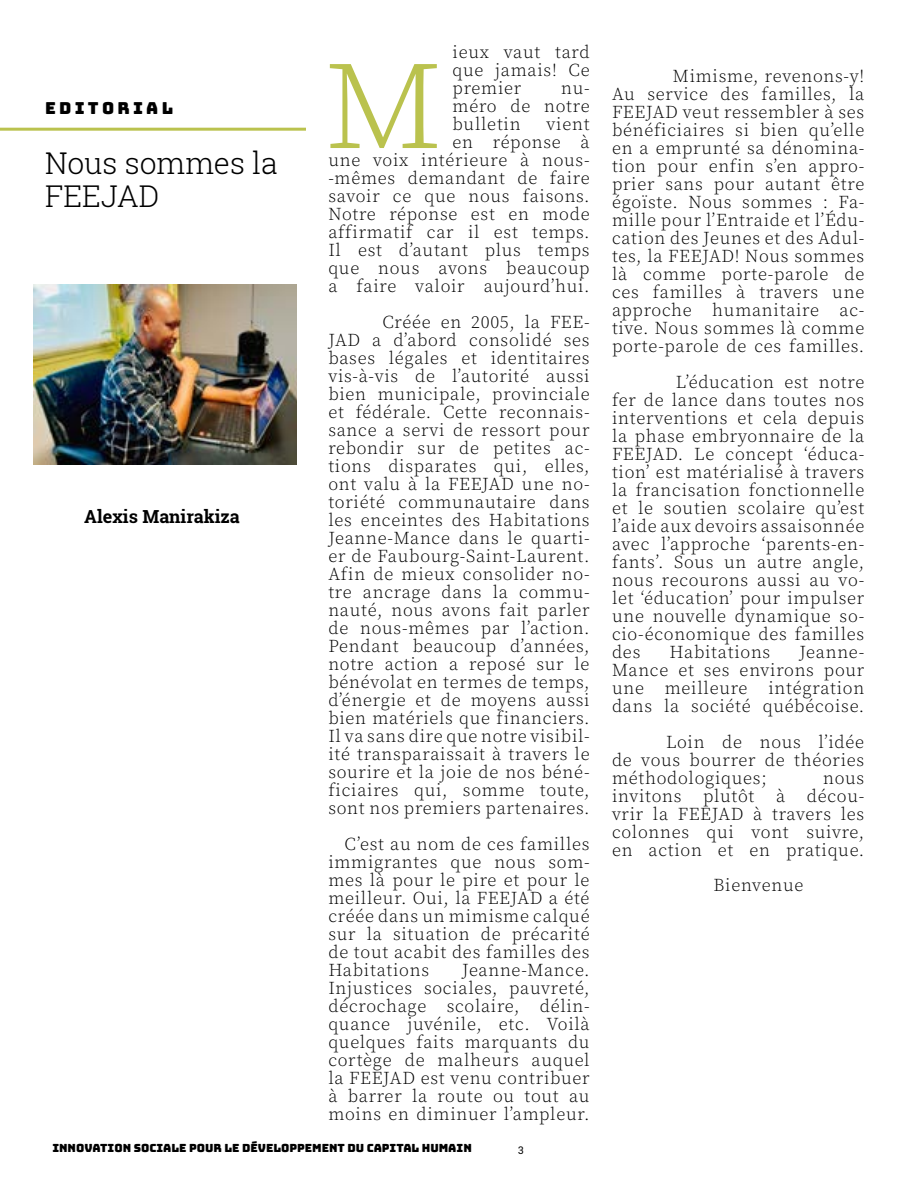
<style>
.page{position:relative;width:918px;height:1188px;background:#fff}
.page>*{position:absolute;margin:0;border:0;box-sizing:border-box;transform-origin:0 0}
.t1{font:300 151.5px "Source Serif Pro";color:#bac24e}
.t2{font:300 30px/33px "Roboto Slab";color:#000}
.t3{font:300 18px/18px "Source Serif Pro";letter-spacing:.04em;color:#000;text-align:justify}
.t4{font:700 18px "Roboto Slab";color:#000}
.t5{font:16.5px "Bungee";letter-spacing:.2em;color:#000}
.t6{font:11.25px "Bungee";color:#000}
.t7{font:10.5px "Roboto Slab";color:#000}
</style>
<div class="page">
<hr style="left:0;top:128px;width:306px;height:3px;background:#bac24e">
<img style="left:34px;top:284px;width:263px;height:180px">
<p class="t5" style="left:45px;top:99px;width:130px">EDITORIAL</p>
<h2 class="t2" style="left:45px;top:145px;width:234px">Nous sommes la<br>FEEJAD</h2>
<p class="t4" style="left:84px;top:504px;width:157px">Alexis Manirakiza</p>
<p class="t3" style="left:453px;top:43px;width:139px">ieux vaut tard que jamais! Ce premier</p>
<h1 class="t1" style="left:323px;top:0;width:125px">M</h1>
<p class="t3" style="left:453px;top:79px;width:139px;text-indent:109px">nu&shy;méro de notre bulletin</p>
<p class="t3" style="left:328px;top:115px;width:263px;text-align:right">vient<br>en réponse à<br>une voix intérieure à nous--mêmes demandant de faire savoir ce que nous faisons.<br>Notre réponse est en mode affirmatif car il est temps.<br>Il est d’autant plus temps que nous avons beaucoup a faire valoir aujourd’hui.</p>
<p class="t3" style="left:328px;top:313px;width:263px;text-indent:54px">Créée en 2005, la FEE-JAD a d’abord consolidé ses bases légales et identitaires vis-à-vis de l’autorité aussi bien municipale, provinciale et fédérale. Cette reconnais&shy;sance a servi de ressort pour rebondir sur de petites ac&shy;tions disparates qui, elles, ont valu à la FEEJAD une no&shy;toriété communautaire dans les enceintes des Habitations Jeanne-Mance dans le quarti&shy;er de Faubourg-Saint-Laurent.<br>Afin de mieux consolider no&shy;tre ancrage dans la commu&shy;nauté, nous avons fait parler de nous-mêmes par l’action.<br>Pendant beaucoup d’années, notre action a reposé sur le bénévolat en termes de temps, d’énergie et de moyens aussi bien matériels que financiers.<br>Il va sans dire que notre visibil&shy;ité transparaissait à travers le sourire et la joie de nos béné&shy;ficiaires qui, somme toute, sont nos premiers partenaires.</p>
<p class="t3" style="left:328px;top:835px;width:263px;text-indent:16px">C’est au nom de ces familles immigrantes que nous som&shy;mes là pour le pire et pour le meilleur. Oui, la FEEJAD a été créée dans un mimisme calqué sur la situation de précarité de tout acabit des familles des Habitations</p>
<p class="t3" style="left:328px;top:961px;width:263px;text-indent:134px">Jeanne-Mance.<br>Injustices sociales, pauvreté, décrochage scolaire, délin&shy;quance juvénile, etc. Voilà quelques faits marquants du cortège de malheurs auquel la FEEJAD est venu contribuer à barrer la route ou tout au moins en diminuer l’ampleur.</p>
<p class="t6" style="left:52px;top:1141px;width:421px">INNOVATION SOCIALE POUR LE DÉVELOPPEMENT DU CAPITAL HUMAIN</p>
<p class="t7" style="left:518px;top:1143px;width:7px">3</p>
<p class="t3" style="left:612px;top:67px;width:254px;text-indent:61px">Mimisme, revenons-y!<br>Au service des familles, la FEEJAD veut ressembler à ses bénéficiaires si bien qu’elle en a emprunté sa dénomina&shy;tion pour enfin s’en appro&shy;prier sans pour autant être égoïste. Nous sommes : Fa&shy;mille pour l’Entraide et l’Édu&shy;cation des Jeunes et des Adul&shy;tes, la FEEJAD! Nous sommes là comme porte-parole de ces familles à travers une approche humanitaire ac&shy;tive. Nous sommes là comme porte-parole de ces familles.</p>
<p class="t3" style="left:612px;top:373px;width:254px;text-indent:64px">L’éducation est notre fer de lance dans toutes nos interventions et cela depuis la phase embryonnaire de la FEEJAD. Le concept ‘éduca&shy;tion’ est matérialisé à travers la francisation fonctionnelle et le soutien scolaire qu’est l’aide aux devoirs assaisonnée avec l’approche ‘parents-en&shy;fants’. Sous un autre angle, nous recourons aussi au vo&shy;let ‘éducation’ pour impulser une nouvelle dynamique so&shy;cio-économique des familles des</p>
<p class="t3" style="left:670px;top:643px;width:102px">Habitations</p>
<p class="t3" style="left:612px;top:643px;width:254px;text-indent:188px">Jeanne-Mance et ses environs pour une meilleure intégration dans la société québécoise.</p>
<p class="t3" style="left:612px;top:733px;width:254px;text-indent:54px">Loin de nous l’idée de vous bourrer de théories méthodologiques;</p>
<p class="t3" style="left:612px;top:769px;width:254px;text-indent:211px">nous invitons plutôt à décou&shy;vrir la FEEJAD à travers les colonnes qui vont suivre, en action et en pratique.</p>
<p class="t3" style="left:714px;top:876px;width:91px">Bienvenue</p>
</div>
